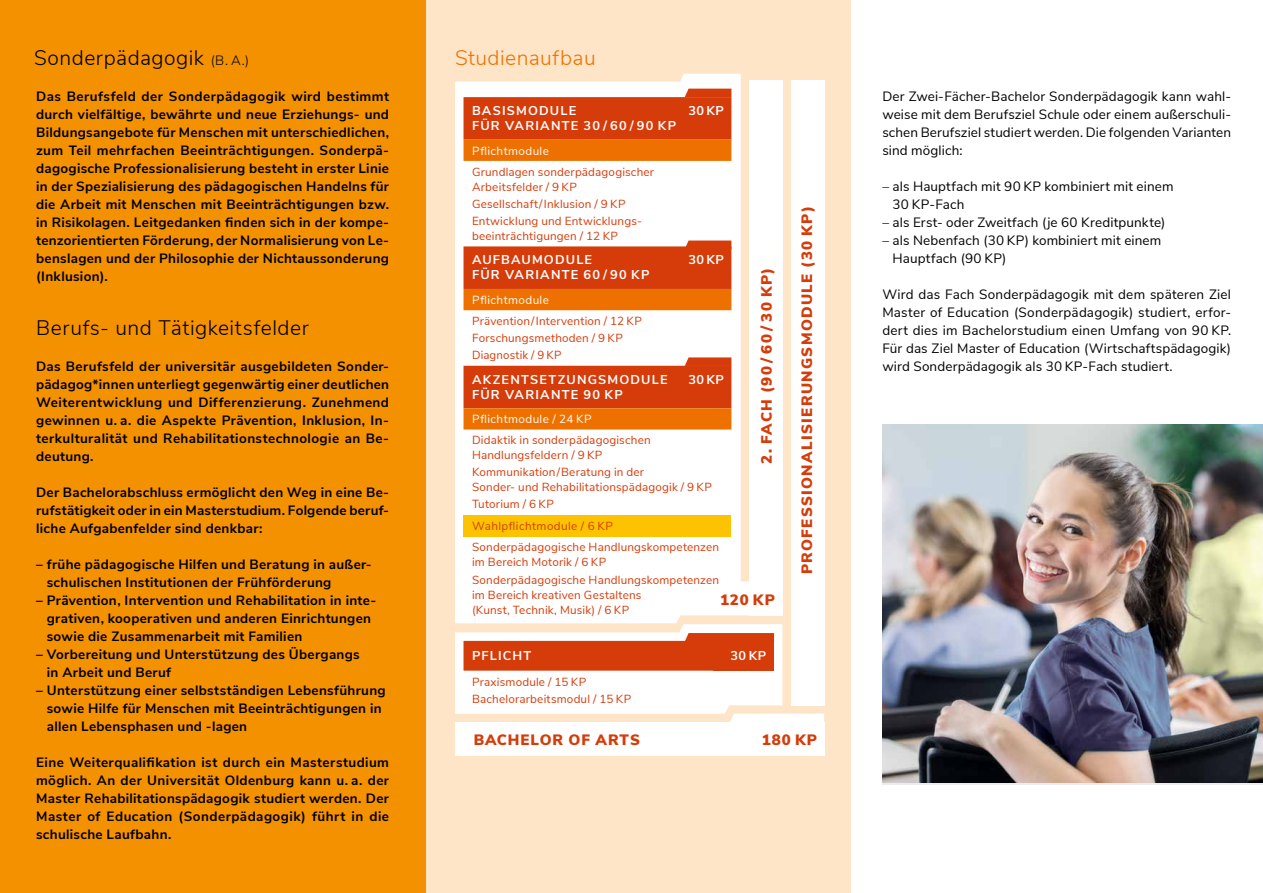
<style>
.page{position:relative;width:1263px;height:893px;background:#fff}
.page>*{position:absolute;margin:0;border:0;box-sizing:border-box;transform-origin:0 0}
.t1{font:300 21px "Nunito Sans";letter-spacing:.025em;color:#000}
.t2{font:300 21px "Nunito Sans";letter-spacing:.02em;color:#ee7100}
.t3{font:900 15px "Nunito Sans";letter-spacing:.085em;color:#d53c0a}
.t4{font:900 15px "Nunito Sans";letter-spacing:.06em;color:#d53c0a}
.t5{font:700 13.5px/18px "Nunito Sans";letter-spacing:.02em;color:#000}
.t6{font:13.5px/18px "Nunito Sans";letter-spacing:.01em;color:#000;text-align:justify}
.t7{font:700 12.75px "Nunito Sans";letter-spacing:.095em;color:#fff}
.t8{font:11.7px/15px "Nunito Sans";letter-spacing:.015em;color:#d53c0a}
.t9{font:11.7px "Nunito Sans";letter-spacing:.035em;color:#fff}
.s1{font-size:13.5px}
</style>
<div class="page">
<div style="left:425px;top:0;width:425px;height:893px;background:#fee5c7"></div>
<div style="left:0;top:0;width:425px;height:893px;background:#f39100"></div>
<img style="left:882px;top:425px;width:381px;height:358px">
<svg style="left:455px;top:74px;width:286px;height:507px;background:#fefbf8"></svg>
<div style="left:455px;top:722px;width:369px;height:33px;background:#fff"></div>
<svg style="left:463px;top:97px;width:268px;height:484px;background:#f4cec1"></svg>
<svg style="left:463px;top:140px;width:268px;height:290px;background:#eea67e"></svg>
<div style="left:463px;top:515px;width:268px;height:21px;background:#fdc300"></div>
<div style="left:791px;top:80px;width:33px;height:625px;background:#fff"></div>
<div style="left:749px;top:80px;width:33px;height:535px;background:#fff"></div>
<svg style="left:685px;top:89px;width:46px;height:8px"></svg>
<svg style="left:685px;top:241px;width:46px;height:8px"></svg>
<svg style="left:685px;top:357px;width:46px;height:9px"></svg>
<svg style="left:455px;top:581px;width:369px;height:141px"></svg>
<h1 class="t1" style="left:34px;top:42px;width:217px">Sonderpädagogik <span class="s1">(B. A.)</span></h1>
<p class="t5" style="left:36px;top:86px;width:354px">Das Berufsfeld der Sonderpädagogik wird bestimmt durch vielfältige, bewährte und neue Erziehungs- und Bildungsangebote für Menschen mit unterschiedlichen, zum Teil mehrfachen Beeinträchtigungen. Sonderpä&shy;dagogische Professionalisierung besteht in erster Linie in der Spezialisierung des pädagogischen Handelns für die Arbeit mit Menschen mit Beeinträchtigungen bzw. in Risikolagen. Leitgedanken finden sich in der kompe&shy;tenzorientierten Förderung, der Normalisierung von Le&shy;benslagen und der Philosophie der Nichtaussonderung (Inklusion).</p>
<h1 class="t1" style="left:36px;top:312px;width:274px">Berufs- und Tätigkeitsfelder</h1>
<p class="t5" style="left:36px;top:356px;width:354px;text-align:justify">Das Berufsfeld der universitär ausgebildeten Sonder&shy;pädagog*innen unterliegt gegenwärtig einer deutlichen Weiterentwicklung und Differenzierung. Zunehmend gewinnen u. a. die Aspekte Prävention, Inklusion, In&shy;terkulturalität und Rehabilitationstechnologie an Be&shy;deutung.</p>
<p class="t5" style="left:36px;top:482px;width:354px;text-align:justify">Der Bachelorabschluss ermöglicht den Weg in eine Be&shy;rufstätigkeit oder in ein Masterstudium. Folgende beruf&shy;liche Aufgabenfelder sind denkbar:</p>
<p class="t5" style="left:47px;top:554px;width:326px;text-indent:-11px">– frühe pädagogische Hilfen und Beratung in außer&shy;schulischen Institutionen der Frühförderung</p>
<p class="t5" style="left:47px;top:590px;width:331px;text-indent:-11px">– Prävention, Intervention und Rehabilitation in inte&shy;grativen, kooperativen und anderen Einrichtungen sowie die Zusammenarbeit mit Familien</p>
<p class="t5" style="left:47px;top:644px;width:314px;text-indent:-11px">– Vorbereitung und Unterstützung des Übergangs in Arbeit und Beruf</p>
<p class="t5" style="left:47px;top:680px;width:340px;text-indent:-11px">– Unterstützung einer selbstständigen Lebensführung sowie Hilfe für Menschen mit Beeinträchtigungen in allen Lebensphasen und -lagen</p>
<p class="t5" style="left:36px;top:752px;width:354px;text-align:justify">Eine Weiterqualifikation ist durch ein Masterstudium möglich. An der Universität Oldenburg kann u. a. der Master Rehabilitationspädagogik studiert werden. Der Master of Education (Sonderpädagogik) führt in die schulische Laufbahn.</p>
<h1 class="t2" style="left:455px;top:42px;width:142px">Studienaufbau</h1>
<p class="t7" style="left:472px;top:101px;width:106px">BASISMODULE</p>
<p class="t7" style="left:688px;top:101px;width:37px">30 KP</p>
<p class="t7" style="left:472px;top:116px;width:206px">FÜR VARIANTE 30 / 60 / 90 KP</p>
<p class="t9" style="left:472px;top:142px;width:78px">Pflichtmodule</p>
<p class="t8" style="left:472px;top:163px;width:184px">Grundlagen sonderpädagogischer<br>Arbeitsfelder / 9 KP</p>
<p class="t8" style="left:472px;top:195px;width:170px;line-height:17px">Gesellschaft / Inklusion / 9 KP<br>Entwicklung und Entwicklungs-</p>
<p class="t8" style="left:472px;top:228px;width:148px">beeinträchtigungen / 12 KP</p>
<p class="t7" style="left:472px;top:251px;width:122px">AUFBAUMODULE</p>
<p class="t7" style="left:688px;top:251px;width:37px">30 KP</p>
<p class="t7" style="left:472px;top:266px;width:179px">FÜR VARIANTE 60 / 90 KP</p>
<p class="t9" style="left:472px;top:291px;width:78px">Pflichtmodule</p>
<p class="t8" style="left:472px;top:312px;width:171px;line-height:17px">Prävention / Intervention / 12 KP<br>Forschungsmethoden / 9 KP<br>Diagnostik / 9 KP</p>
<p class="t7" style="left:472px;top:370px;width:197px">AKZENTSETZUNGSMODULE</p>
<p class="t7" style="left:688px;top:370px;width:37px">30 KP</p>
<p class="t7" style="left:472px;top:385px;width:152px">FÜR VARIANTE 90 KP</p>
<p class="t9" style="left:472px;top:411px;width:121px">Pflichtmodule / 24 KP</p>
<p class="t8" style="left:472px;top:432px;width:180px">Didaktik in sonderpädagogischen<br>Handlungsfeldern / 9 KP</p>
<p class="t8" style="left:472px;top:464px;width:241px">Kommunikation / Beratung in der<br>Sonder- und Rehabilitationspädagogik / 9 KP</p>
<p class="t8" style="left:472px;top:493px;width:249px;line-height:21.5px">Tutorium / 6 KP<br>Wahlpflichtmodule / 6 KP<br>Sonderpädagogische Handlungskompetenzen</p>
<p class="t8" style="left:472px;top:553px;width:249px;line-height:17.2px">im Bereich Motorik / 6 KP<br>Sonderpädagogische Handlungskompetenzen</p>
<p class="t8" style="left:472px;top:586px;width:171px">im Bereich kreativen Gestaltens (Kunst, Technik, Musik) / 6 KP</p>
<p class="t7" style="left:472px;top:646px;width:61px">PFLICHT</p>
<p class="t8" style="left:472px;top:672px;width:161px;line-height:17px">Praxismodule / 15 KP<br>Bachelorarbeitsmodul / 15 KP</p>
<p class="t3" style="left:755px;top:464px;width:198px;rotate:-90deg">2. FACH (90 / 60 / 30 KP)</p>
<p class="t3" style="left:720px;top:589px;width:56px">120 KP</p>
<p class="t7" style="left:731px;top:646px;width:37px">30 KP</p>
<p class="t3" style="left:796px;top:574px;width:369px;rotate:-90deg">PROFESSIONALISIERUNGSMODULE (30 KP)</p>
<p class="t4" style="left:474px;top:728px;width:168px">BACHELOR OF ARTS</p>
<p class="t3" style="left:762px;top:728px;width:57px">180 KP</p>
<p class="t6" style="left:882px;top:86px;width:350px">Der Zwei-Fächer-Bachelor Sonderpädagogik kann wahl&shy;weise mit dem Berufsziel Schule oder einem außerschuli&shy;schen Berufsziel studiert werden. Die folgenden Varianten sind möglich:</p>
<p class="t6" style="left:893px;top:176px;width:282px;text-indent:-10px">– als Hauptfach mit 90 KP kombiniert mit einem<br>30 KP-Fach</p>
<p class="t6" style="left:882px;top:212px;width:284px">– als Erst- oder Zweitfach (je 60 Kreditpunkte)</p>
<p class="t6" style="left:893px;top:230px;width:270px;text-indent:-10px">– als Nebenfach (30 KP) kombiniert mit einem<br>Hauptfach (90 KP)</p>
<p class="t6" style="left:882px;top:284px;width:350px">Wird das Fach Sonderpädagogik mit dem späteren Ziel Master of Education (Sonderpädagogik) studiert, erfor&shy;dert dies im Bachelorstudium einen Umfang von 90 KP.<br>Für das Ziel Master of Education (Wirtschaftspädagogik) wird Sonderpädagogik als 30 KP-Fach studiert.</p>
</div>
